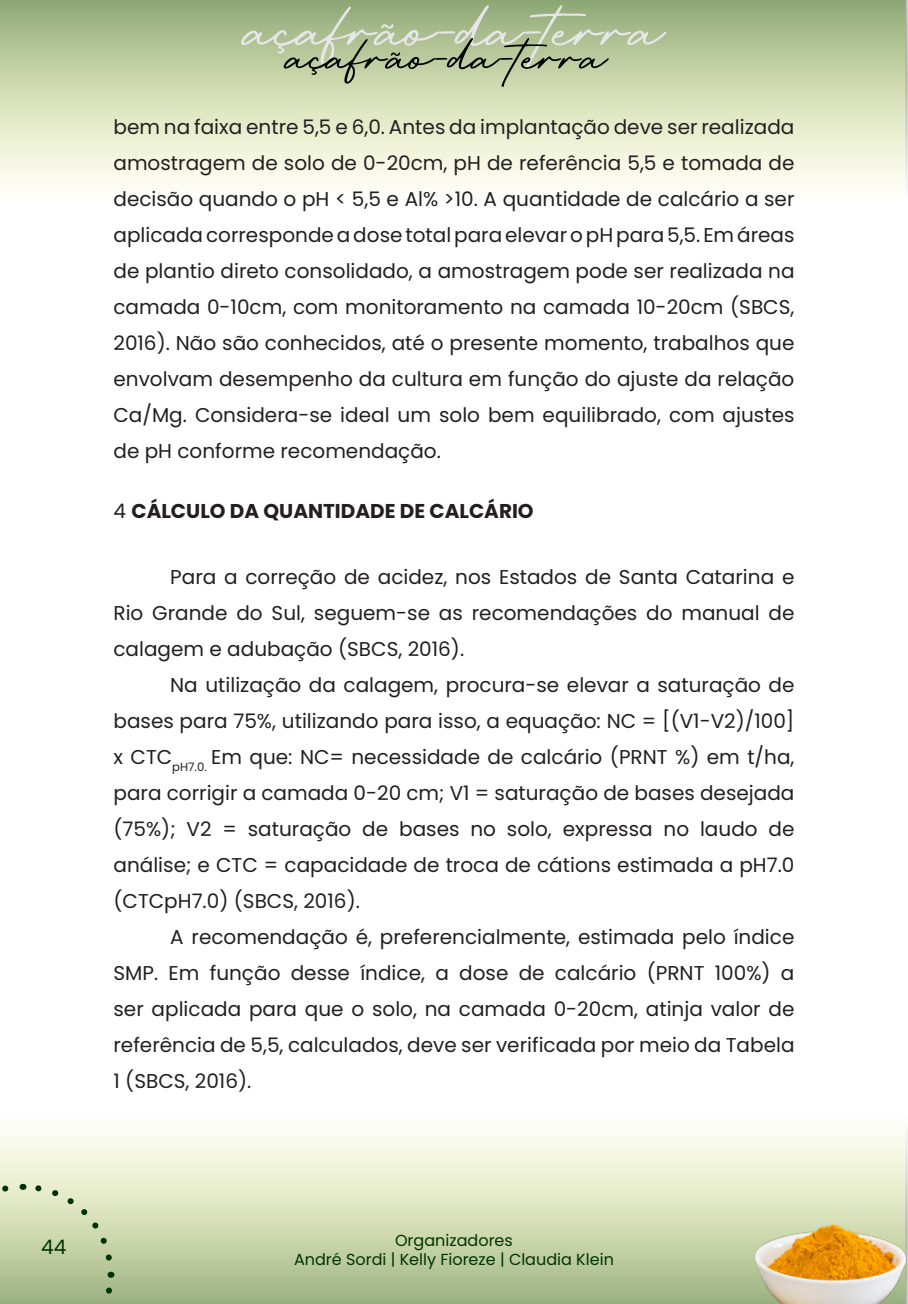
<style>
.page{position:relative;width:908px;height:1304px;background:#fff}
.page>*{position:absolute;margin:0;border:0;box-sizing:border-box;transform-origin:0 0}
.t1{font:121px "Retro Signature";color:#e6e6e6}
.t2{font:92.4px "Retro Signature";color:#000}
.texto{font:20px/36px "Poppins";color:#231f20;text-align:justify}
.títulos_1{font:700 20px "Poppins";color:#231f20}
.t3{font:20px "Poppins";color:#003303}
.t4{font:16px/19.2px "Poppins";color:#003303;text-align:center}
.s1{font-weight:400}
</style>
<div class="page">
<svg style="left:0;top:1129px;width:907px;height:175px"></svg>
<svg style="left:0;top:0;width:907px;height:189px"></svg>
<img style="left:755px;top:1225px;width:149px;height:79px">
<svg style="left:33px;top:1272px;width:84px;height:32px"></svg>
<svg style="left:23px;top:1181px;width:93px;height:84px"></svg>
<svg style="left:0;top:1181px;width:12px;height:97px"></svg>
<svg style="left:0;top:1285px;width:24px;height:19px"></svg>
<h1 class="t1" style="left:250px;top:-42px;width:414px">açafrão-da-terra</h1>
<h2 class="t2" style="left:291px;top:2px;width:317px">açafrão-da-terra</h2>
<p class="texto" style="left:113px;top:109px;width:682px">bem na faixa entre 5,5 e 6,0. Antes da implantação deve ser realizada amostragem de solo de 0-20cm, pH de referência 5,5 e tomada de decisão quando o pH &lt; 5,5 e Al% &gt;10. A quantidade de calcário a ser aplicada corresponde a dose total para elevar o pH para 5,5. Em áreas de plantio direto consolidado, a amostragem pode ser realizada na camada 0-10cm, com monitoramento na camada 10-20cm (SBCS, 2016). Não são conhecidos, até o presente momento, trabalhos que envolvam desempenho da cultura em função do ajuste da relação Ca/Mg. Considera-se ideal um solo bem equilibrado, com ajustes de pH conforme recomendação.</p>
<p class="títulos_1" style="left:113px;top:500px;width:421px"><span class="s1">4</span> CÁLCULO DA QUANTIDADE DE CALCÁRIO</p>
<p class="texto" style="left:113px;top:559px;width:682px;text-indent:57px">Para a correção de acidez, nos Estados de Santa Catarina e Rio Grande do Sul, seguem-se as recomendações do manual de calagem e adubação (SBCS, 2016).</p>
<p class="texto" style="left:113px;top:667px;width:682px;text-indent:57px">Na utilização da calagem, procura-se elevar a saturação de bases para 75%, utilizando para isso, a equação: NC = [(V1-V2)/100] x CTC<sub>pH7.0.</sub> Em que: NC= necessidade de calcário (PRNT %) em t/ha, para corrigir a camada 0-20 cm; V1 = saturação de bases desejada (75%); V2 = saturação de bases no solo, expressa no laudo de análise; e CTC = capacidade de troca de cátions estimada a pH7.0 (CTCpH7.0) (SBCS, 2016).</p>
<p class="texto" style="left:113px;top:919px;width:682px;text-indent:57px">A recomendação é, preferencialmente, estimada pelo índice SMP. Em função desse índice, a dose de calcário (PRNT 100%) a ser aplicada para que o solo, na camada 0-20cm, atinja valor de referência de 5,5, calculados, deve ser verificada por meio da Tabela 1 (SBCS, 2016).</p>
<p class="t3" style="left:41px;top:1236px;width:27px">44</p>
<p class="t4" style="left:294px;top:1231px;width:321px">Organizadores<br>André Sordi | Kelly Fioreze | Claudia Klein</p>
</div>
